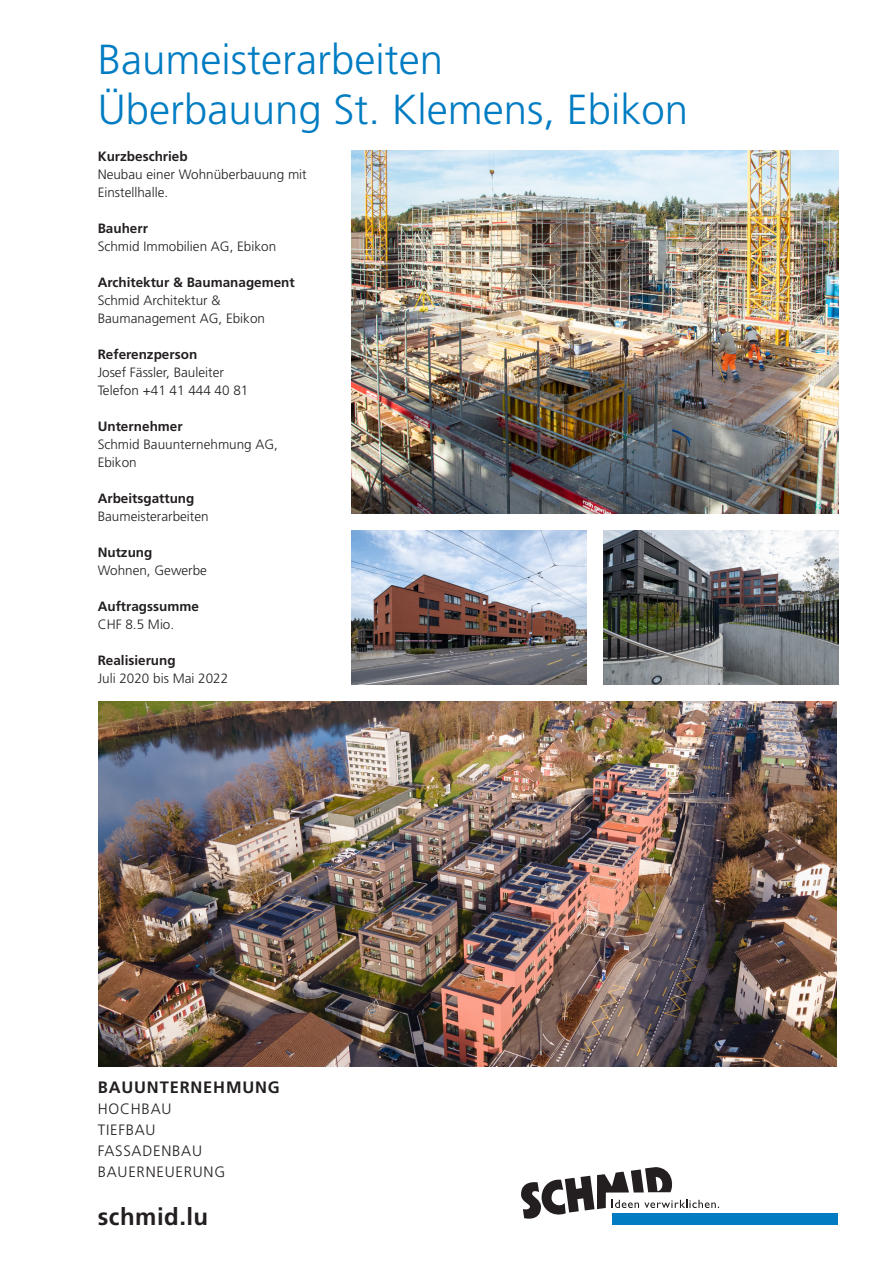
<style>
.page{position:relative;width:893px;height:1263px;background:#fff}
.page>*{position:absolute;margin:0;border:0;box-sizing:border-box;transform-origin:0 0}
.t1{font:300 42px/50.4px "Frutiger LT Std";color:#007cc2}
.t2{font:700 24px "Frutiger LT Std";letter-spacing:.02em;color:#231f20}
.t3{font:700 16.5px "Frutiger LT Std";letter-spacing:.05em;color:#231f20}
.t4{font:300 15px/21px "Frutiger LT Std";letter-spacing:.05em;color:#231f20}
.t5{font:300 13.5px/18px "Frutiger LT Std";color:#231f20}
.t6{font:700 13.5px "Frutiger LT Std";color:#231f20}
</style>
<div class="page">
<div style="left:612px;top:1213px;width:226px;height:12px;background:#007cc2"></div>
<svg style="left:521px;top:1167px;width:198px;height:52px"></svg>
<img style="left:98px;top:701px;width:739px;height:366px">
<img style="left:351px;top:531px;width:235px;height:153px">
<img style="left:603px;top:531px;width:236px;height:153px">
<img style="left:351px;top:150px;width:488px;height:363px">
<h1 class="t1" style="left:98px;top:35px;width:592px">Baumeisterarbeiten<br>Überbauung St. Klemens, Ebikon</h1>
<p class="t6" style="left:98px;top:148px;width:92px">Kurzbeschrieb</p>
<p class="t5" style="left:98px;top:166px;width:211px">Neubau einer Wohnüberbauung mit<br>Einstellhalle.</p>
<p class="t6" style="left:98px;top:220px;width:52px">Bauherr</p>
<p class="t5" style="left:98px;top:238px;width:180px">Schmid Immobilien AG, Ebikon</p>
<p class="t6" style="left:98px;top:274px;width:199px">Architektur &amp; Baumanagement</p>
<p class="t5" style="left:98px;top:292px;width:169px">Schmid Architektur &amp;<br>Baumanagement AG, Ebikon</p>
<p class="t6" style="left:98px;top:346px;width:101px">Referenzperson</p>
<p class="t5" style="left:98px;top:364px;width:152px">Josef Fässler, Bauleiter<br>Telefon +41 41 444 40 81</p>
<p class="t6" style="left:98px;top:418px;width:87px">Unternehmer</p>
<p class="t5" style="left:98px;top:436px;width:182px">Schmid Bauunternehmung AG,<br>Ebikon</p>
<p class="t6" style="left:98px;top:490px;width:98px">Arbeitsgattung</p>
<p class="t5" style="left:98px;top:508px;width:112px">Baumeisterarbeiten</p>
<p class="t6" style="left:98px;top:544px;width:56px">Nutzung</p>
<p class="t5" style="left:98px;top:562px;width:111px">Wohnen, Gewerbe</p>
<p class="t6" style="left:98px;top:598px;width:103px">Auftragssumme</p>
<p class="t5" style="left:98px;top:616px;width:78px">CHF 8.5 Mio.</p>
<p class="t6" style="left:98px;top:652px;width:80px">Realisierung</p>
<p class="t5" style="left:98px;top:670px;width:132px">Juli 2020 bis Mai 2022</p>
<p class="t3" style="left:98px;top:1077px;width:184px">BAUUNTERNEHMUNG</p>
<p class="t4" style="left:98px;top:1098px;width:129px">HOCHBAU<br>TIEFBAU<br>FASSADENBAU<br>BAUERNEUERUNG</p>
<h2 class="t2" style="left:98px;top:1202px;width:112px">schmid.lu</h2>
</div>
